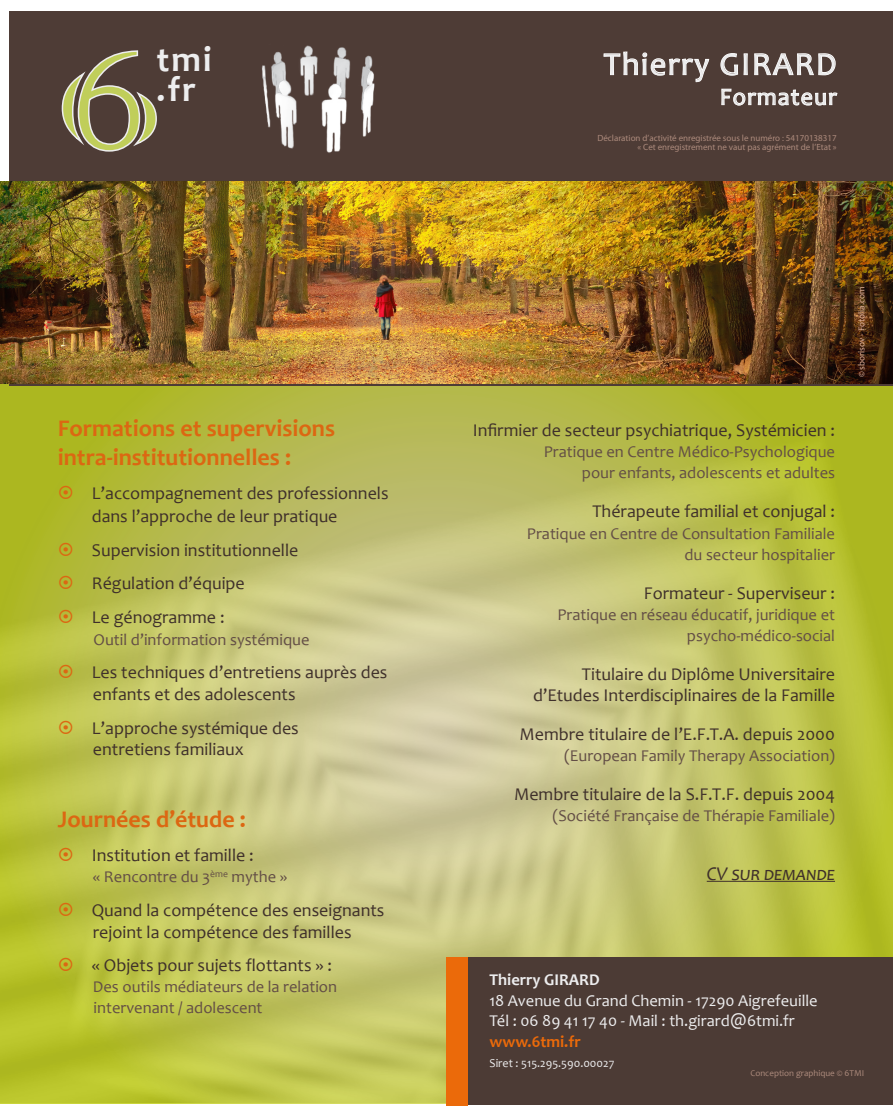
<style>
.page{position:relative;width:893px;height:1106px;background:#fff}
.page>*{position:absolute;margin:0;border:0;box-sizing:border-box;transform-origin:0 0}
.t1{font:177.3px "Colonna";color:#c0ce5a;scale:1.25 1}
.t2{font:700 35.7px/29.7px "Candara";color:#ededee}
.t3{font:32.4px "Candara";letter-spacing:.05em;color:#ededee}
.t4{font:700 24px/28.8px "Candara";color:#dc6712}
.t5{font:24px "Candara";letter-spacing:.05em;color:#ededee}
.t6{font:italic 19.5px "Candara";color:#3f302b}
.t7{font:18px/21.6px "Candara";color:#3f302b}
.t8{font:16.5px/21px "Candara";color:#634e46;text-align:right}
.t9{font:16.5px/20.5px "Candara";color:#ededee}
.t10{font:700 16.5px "Candara";color:#ededee}
.t11{font:700 16.5px "Candara";color:#eb6a0a}
.t12{font:12px "Candara";color:#ededee}
.t13{font:9px/9px "Myriad Pro";color:#ac8a7c;text-align:right}
.t14{font:9px "Candara";color:#ac8a7c}
.t15{font:9px "Candara";color:#e6b8a3}
</style>
<div class="page">
<img style="left:0;top:182px;width:893px;height:920px">
<img style="left:9px;top:11px;width:884px;height:374px">
<svg style="left:603px;top:51px;width:107px;height:32px;background:#6b5d58"></svg>
<svg style="left:720px;top:52px;width:116px;height:24px;background:#7a6c68"></svg>
<svg style="left:721px;top:88px;width:117px;height:18px;background:#827671"></svg>
<hr style="left:707px;top:881px;width:128px;height:1px;background:#3f302b">
<svg style="left:60px;top:49px;width:98px;height:104px;background:#70625d"></svg>
<img style="left:249px;top:34px;width:138px;height:140px">
<div style="left:446px;top:957px;width:447px;height:147px;background:#4c3b35"></div>
<div style="left:446px;top:957px;width:22px;height:149px;background:#eb6a0a"></div>
<svg style="left:59px;top:485px;width:13px;height:14px"></svg>
<svg style="left:59px;top:542px;width:13px;height:14px"></svg>
<svg style="left:59px;top:576px;width:13px;height:13px"></svg>
<svg style="left:59px;top:610px;width:13px;height:13px"></svg>
<svg style="left:59px;top:665px;width:13px;height:13px"></svg>
<svg style="left:59px;top:720px;width:13px;height:13px"></svg>
<svg style="left:59px;top:847px;width:13px;height:13px"></svg>
<svg style="left:59px;top:902px;width:13px;height:14px"></svg>
<svg style="left:59px;top:957px;width:13px;height:13px"></svg>
<h1 class="t1" style="left:58px;top:-14px;width:83px">6</h1>
<h2 class="t2" style="left:157px;top:45px;width:57px">tmi .fr</h2>
<h3 class="t4" style="left:58px;top:414px;width:279px">Formations et supervisions intra-institutionnelles :</h3>
<p class="t7" style="left:92px;top:481px;width:298px;line-height:23.4px">L’accompagnement des professionnels dans l’approche de leur pratique</p>
<p class="t7" style="left:92px;top:533px;width:208px;line-height:33.6px">Supervision institutionnelle<br>Régulation d’équipe<br>Le génogramme :</p>
<p class="t8" style="left:94px;top:629px;width:217px">Outil d’information systémique</p>
<p class="t7" style="left:92px;top:661px;width:297px">Les techniques d’entretiens auprès des enfants et des adolescents</p>
<p class="t7" style="left:92px;top:717px;width:208px">L’approche systémique des entretiens familiaux</p>
<h3 class="t4" style="left:58px;top:805px;width:190px">Journées d’étude :</h3>
<p class="t7" style="left:92px;top:844px;width:163px">Institution et famille :</p>
<p class="t8" style="left:93px;top:866px;width:196px">« Rencontre du 3<sup>ème</sup> mythe »</p>
<p class="t7" style="left:92px;top:899px;width:294px">Quand la compétence des enseignants rejoint la compétence des familles</p>
<p class="t7" style="left:92px;top:954px;width:242px">« Objets pour sujets flottants » :</p>
<p class="t8" style="left:93px;top:975px;width:246px;text-align:left">Des outils médiateurs de la relation intervenant / adolescent</p>
<h3 class="t3" style="left:604px;top:44px;width:234px">Thierry GIRARD</h3>
<h3 class="t5" style="left:720px;top:82px;width:118px">Formateur</h3>
<p class="t13" style="left:597px;top:133px;width:241px">Déclaration d’activité enregistrée sous le numéro : 54170138317 « Cet enregistrement ne vaut pas agrément de l’Etat »</p>
<p class="t7" style="left:473px;top:420px;width:364px">Infirmier de secteur psychiatrique, Systémicien :</p>
<p class="t8" style="left:544px;top:441px;width:293px">Pratique en Centre Médico-Psychologique pour enfants, adolescents et adultes</p>
<p class="t7" style="left:592px;top:501px;width:244px">Thérapeute familial et conjugal :</p>
<p class="t8" style="left:527px;top:522px;width:310px">Pratique en Centre de Consultation Familiale du secteur hospitalier</p>
<p class="t7" style="left:644px;top:582px;width:193px">Formateur - Superviseur :</p>
<p class="t8" style="left:557px;top:603px;width:279px">Pratique en réseau éducatif, juridique et psycho-médico-social</p>
<p class="t7" style="left:533px;top:663px;width:304px;line-height:21px;text-align:right">Titulaire du Diplôme Universitaire d’Etudes Interdisciplinaires de la Famille</p>
<p class="t7" style="left:519px;top:723px;width:317px">Membre titulaire de l’E.F.T.A. depuis 2000</p>
<p class="t8" style="left:564px;top:744px;width:272px">(European Family Therapy Association)</p>
<p class="t7" style="left:514px;top:783px;width:322px">Membre titulaire de la S.F.T.F. depuis 2004</p>
<p class="t8" style="left:552px;top:804px;width:284px">(Société Française de Thérapie Familiale)</p>
<p class="t6" style="left:707px;top:862px;width:130px">CV sur demande</p>
<p class="t15" style="left:856px;top:377px;width:92px;rotate:-90deg">© sborisov - Fotolia.com</p>
<p class="t10" style="left:490px;top:969px;width:112px">Thierry GIRARD</p>
<p class="t9" style="left:490px;top:990px;width:330px">18 Avenue du Grand Chemin - 17290 Aigrefeuille<br>Tél : 06 89 41 17 40 - Mail : th.girard@6tmi.fr</p>
<p class="t11" style="left:490px;top:1031px;width:93px">www.6tmi.fr</p>
<p class="t12" style="left:490px;top:1055px;width:126px">Siret : 515.295.590.00027</p>
<p class="t14" style="left:750px;top:1068px;width:115px">Conception graphique © 6TMI</p>
</div>
